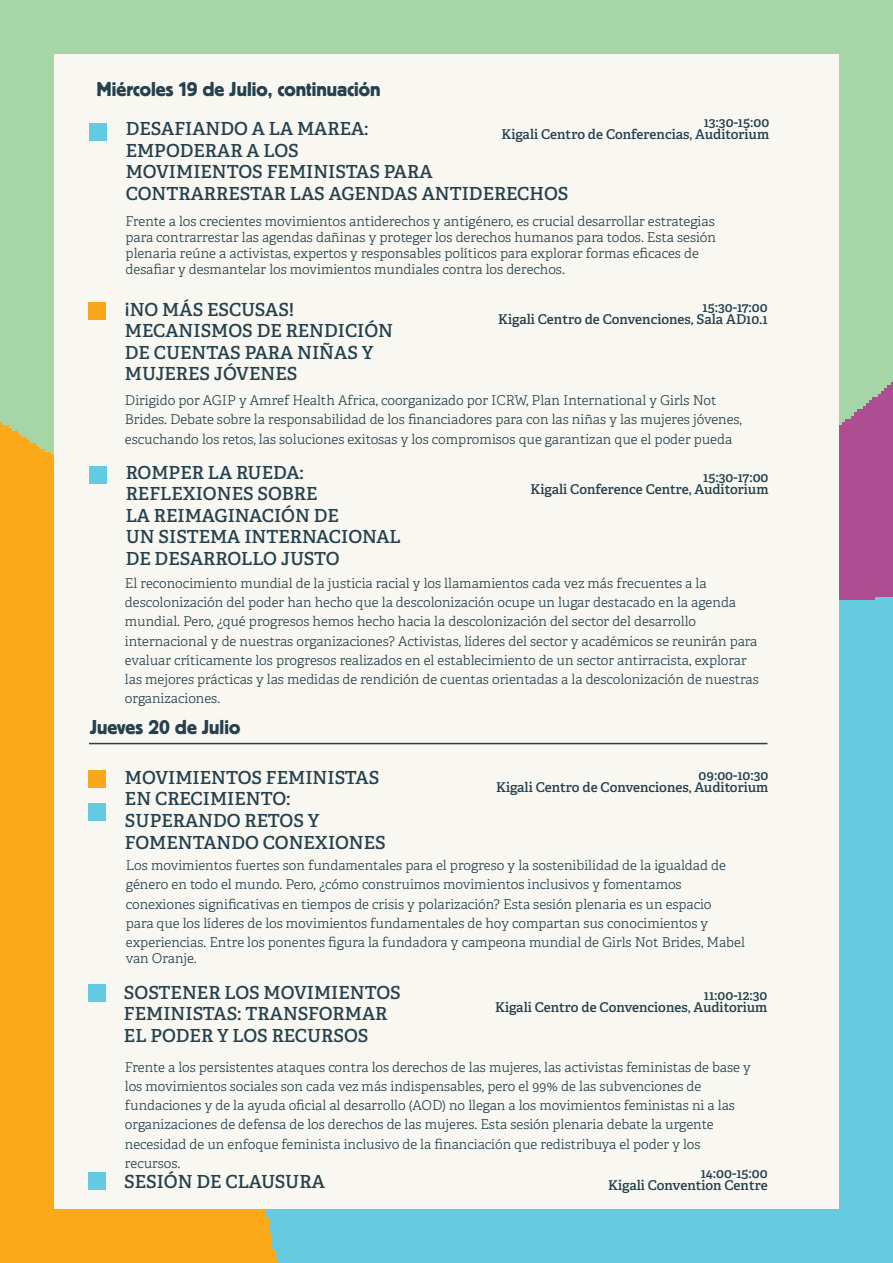
<style>
.page{position:relative;width:893px;height:1263px;background:#fff}
.page>*{position:absolute;margin:0;border:0;box-sizing:border-box;transform-origin:0 0}
.t1{font:21px "Platz";color:#26414d}
.t2{font:600 18px/21.6px "Adelle";color:#26414d}
.t3{font:300 13.5px/16.2px "Adelle";color:#26414d}
.t4{font:600 13.5px "Adelle";color:#26414d}
</style>
<div class="page">
<img style="left:0;top:0;width:893px;height:1263px">
<div style="left:54px;top:54px;width:785px;height:1155px;background:#f8f7f1"></div>
<div style="left:89px;top:302px;width:17px;height:18px;background:#f9a71b"></div>
<div style="left:89px;top:467px;width:18px;height:17px;background:#63cbe1"></div>
<div style="left:89px;top:770px;width:17px;height:18px;background:#f9a71b"></div>
<hr style="left:89px;top:743px;width:678px;height:1px;background:#26414d">
<div style="left:88px;top:1172px;width:18px;height:18px;background:#63cbe1"></div>
<div style="left:89px;top:803px;width:17px;height:17px;background:#63cbe1"></div>
<div style="left:88px;top:984px;width:18px;height:17px;background:#63cbe1"></div>
<div style="left:89px;top:123px;width:18px;height:18px;background:#63cbe1"></div>
<p class="t1" style="left:96px;top:78px;width:286px">Miércoles 19 de Julio, continuación</p>
<p class="t4" style="left:704px;top:114px;width:67px">13:30-15:00</p>
<p class="t4" style="left:501px;top:126px;width:269px">Kigali Centro de Conferencias, Auditorium</p>
<p class="t2" style="left:126px;top:118px;width:244px">DESAFIANDO A LA MAREA:</p>
<p class="t2" style="left:126px;top:140px;width:175px">EMPODERAR A LOS</p>
<p class="t2" style="left:126px;top:161px;width:308px">MOVIMIENTOS FEMINISTAS PARA</p>
<p class="t2" style="left:126px;top:183px;width:444px">CONTRARRESTAR LAS AGENDAS ANTIDERECHOS</p>
<p class="t3" style="left:126px;top:213px;width:591px">Frente a los crecientes movimientos antiderechos y antigénero, es crucial desarrollar estrategias</p>
<p class="t3" style="left:126px;top:229px;width:592px">para contrarrestar las agendas dañinas y proteger los derechos humanos para todos. Esta sesión</p>
<p class="t3" style="left:126px;top:245px;width:575px">plenaria reúne a activistas, expertos y responsables políticos para explorar formas eficaces de</p>
<p class="t3" style="left:126px;top:262px;width:441px">desafiar y desmantelar los movimientos mundiales contra los derechos.</p>
<p class="t2" style="left:125px;top:299px;width:270px">¡NO MÁS ESCUSAS!<br>MECANISMOS DE RENDICIÓN</p>
<p class="t2" style="left:125px;top:342px;width:250px">DE CUENTAS PARA NIÑAS Y</p>
<p class="t2" style="left:125px;top:363px;width:174px">MUJERES JÓVENES</p>
<p class="t4" style="left:702px;top:298px;width:67px">15:30-17:00</p>
<p class="t4" style="left:498px;top:310px;width:271px">Kigali Centro de Convenciones, Sala AD10.1</p>
<p class="t3" style="left:125px;top:392px;width:593px">Dirigido por AGIP y Amref Health Africa, coorganizado por ICRW, Plan International y Girls Not</p>
<p class="t3" style="left:125px;top:412px;width:618px">Brides. Debate sobre la responsabilidad de los financiadores para con las niñas y las mujeres jóvenes,</p>
<p class="t3" style="left:125px;top:431px;width:609px">escuchando los retos, las soluciones exitosas y los compromisos que garantizan que el poder pueda</p>
<p class="t2" style="left:126px;top:462px;width:180px">ROMPER LA RUEDA:</p>
<p class="t2" style="left:126px;top:483px;width:193px">REFLEXIONES SOBRE</p>
<p class="t2" style="left:126px;top:505px;width:215px">LA REIMAGINACIÓN DE</p>
<p class="t2" style="left:126px;top:526px;width:277px">UN SISTEMA INTERNACIONAL</p>
<p class="t2" style="left:126px;top:548px;width:215px">DE DESARROLLO JUSTO</p>
<p class="t4" style="left:703px;top:469px;width:67px">15:30-17:00</p>
<p class="t4" style="left:530px;top:481px;width:240px">Kigali Conference Centre, Auditorium</p>
<p class="t3" style="left:125px;top:575px;width:583px">El reconocimiento mundial de la justicia racial y los llamamientos cada vez más frecuentes a la</p>
<p class="t3" style="left:125px;top:594px;width:613px">descolonización del poder han hecho que la descolonización ocupe un lugar destacado en la agenda</p>
<p class="t3" style="left:125px;top:614px;width:573px">mundial. Pero, ¿qué progresos hemos hecho hacia la descolonización del sector del desarrollo</p>
<p class="t3" style="left:125px;top:633px;width:634px">internacional y de nuestras organizaciones? Activistas, líderes del sector y académicos se reunirán para</p>
<p class="t3" style="left:125px;top:652px;width:623px">evaluar críticamente los progresos realizados en el establecimiento de un sector antirracista, explorar</p>
<p class="t3" style="left:125px;top:671px;width:635px">las mejores prácticas y las medidas de rendición de cuentas orientadas a la descolonización de nuestras</p>
<p class="t3" style="left:125px;top:690px;width:97px">organizaciones.</p>
<p class="t1" style="left:90px;top:716px;width:152px">Jueves 20 de Julio</p>
<p class="t2" style="left:125px;top:767px;width:256px">MOVIMIENTOS FEMINISTAS</p>
<p class="t2" style="left:125px;top:788px;width:167px">EN CRECIMIENTO:</p>
<p class="t2" style="left:125px;top:810px;width:196px">SUPERANDO RETOS Y</p>
<p class="t2" style="left:125px;top:832px;width:262px">FOMENTANDO CONEXIONES</p>
<p class="t4" style="left:699px;top:767px;width:71px">09:00-10:30</p>
<p class="t4" style="left:496px;top:779px;width:274px">Kigali Centro de Convenciones, Auditorium</p>
<p class="t3" style="left:126px;top:857px;width:601px">Los movimientos fuertes son fundamentales para el progreso y la sostenibilidad de la igualdad de</p>
<p class="t3" style="left:126px;top:877px;width:557px">género en todo el mundo. Pero, ¿cómo construimos movimientos inclusivos y fomentamos</p>
<p class="t3" style="left:126px;top:896px;width:587px">conexiones significativas en tiempos de crisis y polarización? Esta sesión plenaria es un espacio</p>
<p class="t3" style="left:126px;top:915px;width:584px">para que los líderes de los movimientos fundamentales de hoy compartan sus conocimientos y</p>
<p class="t3" style="left:126px;top:934px;width:620px">experiencias. Entre los ponentes figura la fundadora y campeona mundial de Girls Not Brides, Mabel van Oranje.</p>
<p class="t2" style="left:124px;top:981px;width:278px">SOSTENER LOS MOVIMIENTOS</p>
<p class="t2" style="left:124px;top:1003px;width:265px">FEMINISTAS: TRANSFORMAR</p>
<p class="t2" style="left:124px;top:1025px;width:246px">EL PODER Y LOS RECURSOS</p>
<p class="t4" style="left:704px;top:986px;width:65px">11:00-12:30</p>
<p class="t4" style="left:495px;top:998px;width:274px">Kigali Centro de Convenciones, Auditorium</p>
<p class="t3" style="left:125px;top:1059px;width:627px">Frente a los persistentes ataques contra los derechos de las mujeres, las activistas feministas de base y</p>
<p class="t3" style="left:125px;top:1078px;width:578px">los movimientos sociales son cada vez más indispensables, pero el 99% de las subvenciones de</p>
<p class="t3" style="left:125px;top:1097px;width:612px">fundaciones y de la ayuda oficial al desarrollo (AOD) no llegan a los movimientos feministas ni a las</p>
<p class="t3" style="left:125px;top:1117px;width:590px">organizaciones de defensa de los derechos de las mujeres. Esta sesión plenaria debate la urgente</p>
<p class="t3" style="left:125px;top:1136px;width:577px">necesidad de un enfoque feminista inclusivo de la financiación que redistribuya el poder y los</p>
<p class="t3" style="left:125px;top:1155px;width:57px">recursos.</p>
<p class="t2" style="left:124px;top:1170px;width:202px">SESIÓN DE CLAUSURA</p>
<p class="t4" style="left:701px;top:1165px;width:69px">14:00-15:00</p>
<p class="t4" style="left:608px;top:1177px;width:161px">Kigali Convention Centre</p>
</div>
